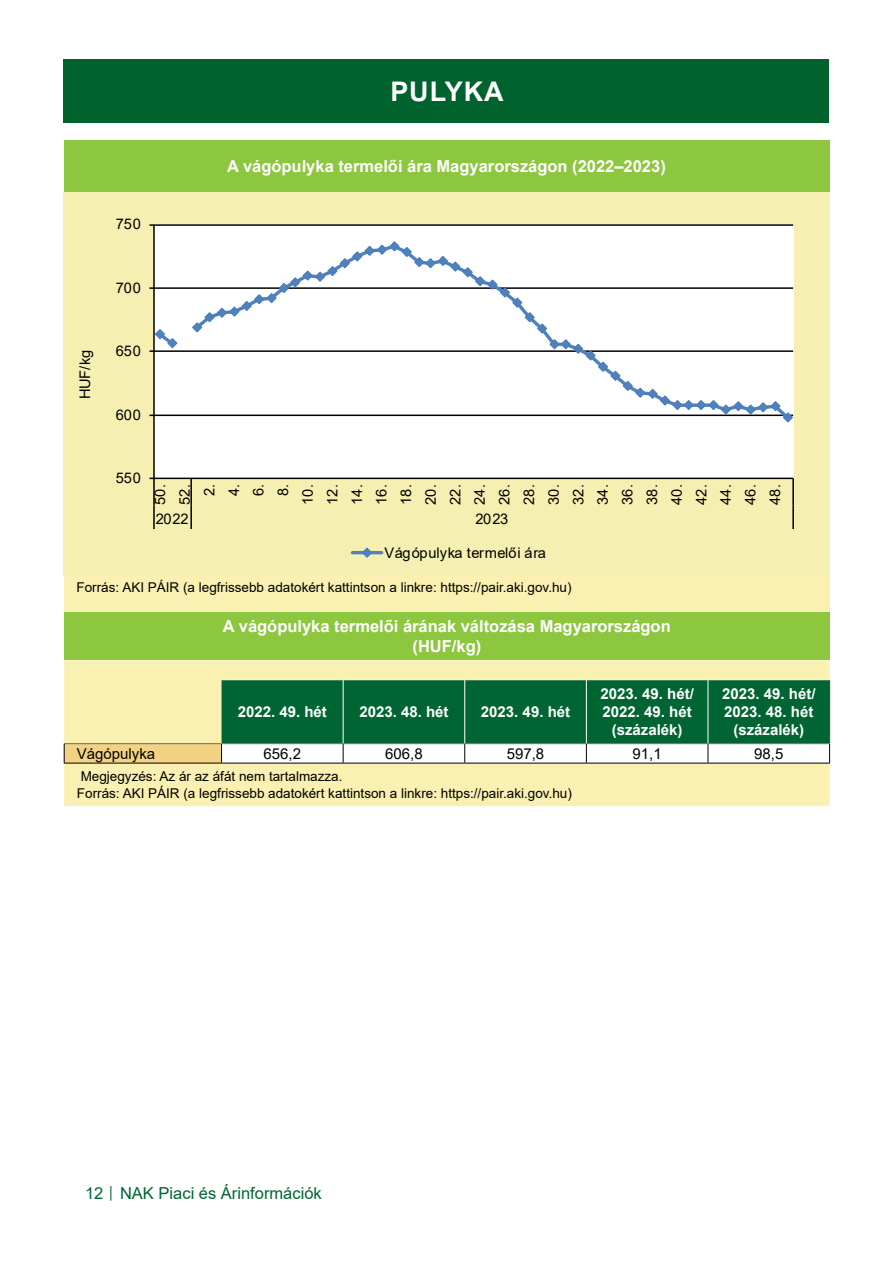
<style>
.page{position:relative;width:893px;height:1263px;background:#fff}
.page>*{position:absolute;margin:0;border:0;box-sizing:border-box;transform-origin:0 0}
.Cím_01{font:700 27px "Arial";letter-spacing:.035em;color:#fff}
.Tablazat_cime{font:700 16.5px/19.8px "Arial";color:#fff;text-align:center}
.t1{font:16.5px "Arial";color:#006533}
.Tablazat_fejlece_kozep{font:700 15px/18px "Arial";color:#fff;text-align:center}
.Tablazat_kozep_ertek{font:15px "Arial";color:#000}
.Tablazat_bal_kategoria{font:15px "Arial";color:#000}
.t2{font:14.7px/24.6px "Arial";letter-spacing:-.02em;color:#000;text-align:center}
.t3{font:14.7px "Arial";letter-spacing:.01em;color:#000}
.Tablazat_forrasa{font:13.5px/16.2px "Arial";color:#000}
.s1{font-size:12px}
</style>
<div class="page">
<div style="left:64px;top:60px;width:765px;height:63px;background:#00632e"></div>
<div style="left:64px;top:611px;width:766px;height:49px;background:#8dc63f"></div>
<div style="left:64px;top:660px;width:766px;height:146px;background:#faf0b1"></div>
<div style="left:64px;top:744px;width:158px;height:19px;background:#f2d383"></div>
<hr style="left:222px;top:679px;width:121px;height:1px;background:#fff">
<hr style="left:343px;top:679px;width:122px;height:1px;background:#fff">
<hr style="left:465px;top:679px;width:121px;height:1px;background:#fff">
<hr style="left:586px;top:679px;width:122px;height:1px;background:#fff">
<hr style="left:708px;top:679px;width:122px;height:1px;background:#fff">
<hr style="left:64px;top:743px;width:158px;height:1px;background:#706f6f">
<svg style="left:64px;top:744px;width:1px;height:19px"></svg>
<hr style="left:64px;top:763px;width:158px;height:1px;background:#000">
<hr style="left:222px;top:763px;width:121px;height:1px;background:#000">
<hr style="left:343px;top:763px;width:122px;height:1px;background:#000">
<hr style="left:465px;top:763px;width:121px;height:1px;background:#000">
<hr style="left:586px;top:763px;width:122px;height:1px;background:#000">
<hr style="left:708px;top:763px;width:122px;height:1px;background:#000">
<svg style="left:221px;top:680px;width:609px;height:83px"></svg>
<div style="left:64px;top:140px;width:765px;height:51px;background:#8dc63f"></div>
<div style="left:64px;top:574px;width:765px;height:37px;background:#faf0b1"></div>
<div style="left:64px;top:192px;width:765px;height:382px;background:#f5f0b1"></div>
<div style="left:155px;top:224px;width:639px;height:255px;background:#fff"></div>
<hr style="left:154px;top:224px;width:639px;height:2px;background:#000">
<hr style="left:153px;top:225px;width:2px;height:253px;background:#000">
<hr style="left:154px;top:478px;width:639px;height:1px;background:#000">
<hr style="left:153px;top:478px;width:2px;height:27px;background:#000">
<hr style="left:190px;top:478px;width:2px;height:27px;background:#000">
<hr style="left:792px;top:478px;width:2px;height:27px;background:#000">
<hr style="left:153px;top:505px;width:2px;height:24px;background:#000">
<hr style="left:190px;top:505px;width:2px;height:24px;background:#000">
<hr style="left:792px;top:505px;width:2px;height:24px;background:#000">
<svg style="left:149px;top:328px;width:29px;height:24px"></svg>
<svg style="left:191px;top:241px;width:603px;height:182px"></svg>
<hr style="left:352px;top:551px;width:30px;height:3px;background:#4f81bd">
<svg style="left:361px;top:547px;width:12px;height:11px"></svg>
<p class="Cím_01" style="left:390px;top:73px;width:115px">PULYKA</p>
<p class="t2" style="left:73px;top:399px;width:51px;rotate:-90deg">HUF/kg</p>
<p class="t2" style="left:116px;top:212px;width:27px">750</p>
<p class="t2" style="left:116px;top:275px;width:27px">700</p>
<p class="t2" style="left:116px;top:339px;width:27px">650</p>
<p class="Tablazat_cime" style="left:227px;top:156px;width:440px">A vágópulyka termelői ára Magyarországon (2022–2023)</p>
<p class="t2" style="left:116px;top:402px;width:27px">600</p>
<p class="t2" style="left:116px;top:466px;width:27px">550</p>
<p class="t2" style="left:148px;top:504px;width:22px;rotate:-90deg">50.<br>52.<br>2.<br>4.<br>6.<br>8.<br>10.<br>12.<br>14.<br>16.<br>18.<br>20.<br>22.<br>24.<br>26.<br>28.<br>30.<br>32.<br>34.<br>36.<br>38.<br>40.<br>42.<br>44.<br>46.<br>48.</p>
<p class="t2" style="left:156px;top:507px;width:34px">2022</p>
<p class="t2" style="left:475px;top:507px;width:34px">2023</p>
<p class="t3" style="left:385px;top:542px;width:163px">Vágópulyka termelői ára</p>
<p class="Tablazat_forrasa" style="left:77px;top:579px;width:496px">Forrás: AKI PÁIR (a legfrissebb adatokért kattintson a linkre: https://pair.aki.gov.hu)</p>
<p class="Tablazat_cime" style="left:223px;top:616px;width:449px">A vágópulyka termelői árának változása Magyarországon (HUF/kg)</p>
<p class="Tablazat_fejlece_kozep" style="left:238px;top:703px;width:91px">2022. 49. hét</p>
<p class="Tablazat_fejlece_kozep" style="left:359px;top:703px;width:91px">2023. 48. hét</p>
<p class="Tablazat_fejlece_kozep" style="left:481px;top:703px;width:91px">2023. 49. hét</p>
<p class="Tablazat_fejlece_kozep" style="left:600px;top:685px;width:95px">2023. 49. hét/<br>2022. 49. hét (százalék)</p>
<p class="Tablazat_fejlece_kozep" style="left:722px;top:685px;width:95px">2023. 49. hét/<br>2023. 48. hét (százalék)</p>
<p class="Tablazat_bal_kategoria" style="left:77px;top:743px;width:80px">Vágópulyka</p>
<p class="Tablazat_kozep_ertek" style="left:264px;top:743px;width:39px">656,2</p>
<p class="Tablazat_kozep_ertek" style="left:385px;top:743px;width:39px">606,8</p>
<p class="Tablazat_kozep_ertek" style="left:507px;top:743px;width:39px">597,8</p>
<p class="Tablazat_kozep_ertek" style="left:633px;top:743px;width:31px">91,1</p>
<p class="Tablazat_kozep_ertek" style="left:754px;top:743px;width:31px">98,5</p>
<p class="Tablazat_forrasa" style="left:77px;top:768px;width:496px">Megjegyzés: Az ár az áfát nem tartalmazza.<br>Forrás: AKI PÁIR (a legfrissebb adatokért kattintson a linkre: https://pair.aki.gov.hu)</p>
<p class="t1" style="left:85px;top:1182px;width:238px">12 <span class="s1">│</span> NAK Piaci és Árinformációk</p>
</div>
